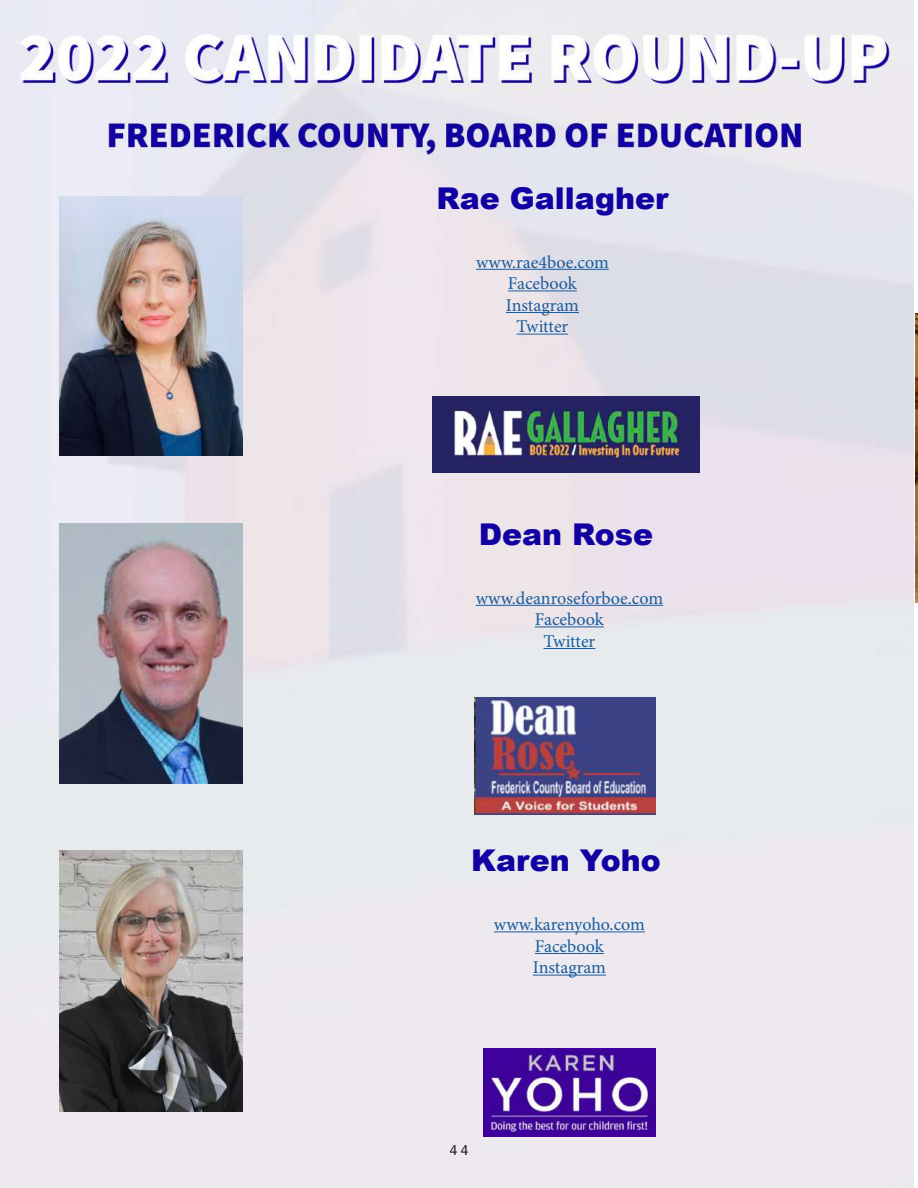
<style>
.page{position:relative;width:918px;height:1188px;background:#fff}
.page>*{position:absolute;margin:0;border:0;box-sizing:border-box;transform-origin:0 0}
.t1{font:900 30px "Arial";color:#1101a2}
.t2{font:18px/21.6px "Minion Pro";color:#175d9e;text-align:center}
.t3{font:13.5px "Hack";color:#231f20}
</style>
<div class="page">
<img style="left:0;top:0;width:914px;height:1188px">
<img style="left:60px;top:196px;width:182px;height:260px">
<img style="left:60px;top:523px;width:182px;height:260px">
<img style="left:60px;top:851px;width:182px;height:260px">
<img style="left:433px;top:396px;width:266px;height:77px">
<img style="left:475px;top:697px;width:180px;height:118px">
<img style="left:484px;top:1049px;width:171px;height:88px">
<hr style="left:476px;top:269px;width:133px;height:1px;background:#175d9e">
<hr style="left:508px;top:290px;width:69px;height:1px;background:#175d9e">
<hr style="left:506px;top:312px;width:73px;height:1px;background:#175d9e">
<hr style="left:517px;top:334px;width:51px;height:1px;background:#175d9e">
<hr style="left:476px;top:605px;width:187px;height:1px;background:#175d9e">
<hr style="left:535px;top:626px;width:69px;height:1px;background:#175d9e">
<hr style="left:544px;top:648px;width:51px;height:1px;background:#175d9e">
<hr style="left:494px;top:931px;width:151px;height:1px;background:#175d9e">
<hr style="left:535px;top:953px;width:69px;height:1px;background:#175d9e">
<hr style="left:533px;top:975px;width:73px;height:1px;background:#175d9e">
<img style="left:916px;top:313px;width:2px;height:289px">
<h1 class="t1" style="left:436px;top:176px;width:234px">Rae Gallagher</h1>
<p class="t2" style="left:476px;top:251px;width:134px">www.rae4boe.com<br>Facebook<br>Instagram<br>Twitter</p>
<h1 class="t1" style="left:479px;top:512px;width:176px">Dean Rose</h1>
<p class="t2" style="left:476px;top:587px;width:189px">www.deanroseforboe.com<br>Facebook<br>Twitter</p>
<h1 class="t1" style="left:471px;top:839px;width:191px">Karen Yoho</h1>
<p class="t2" style="left:494px;top:914px;width:153px">www.karenyoho.com<br>Facebook<br>Instagram</p>
<p class="t3" style="left:450px;top:1142px;width:20px">44</p>
</div>
